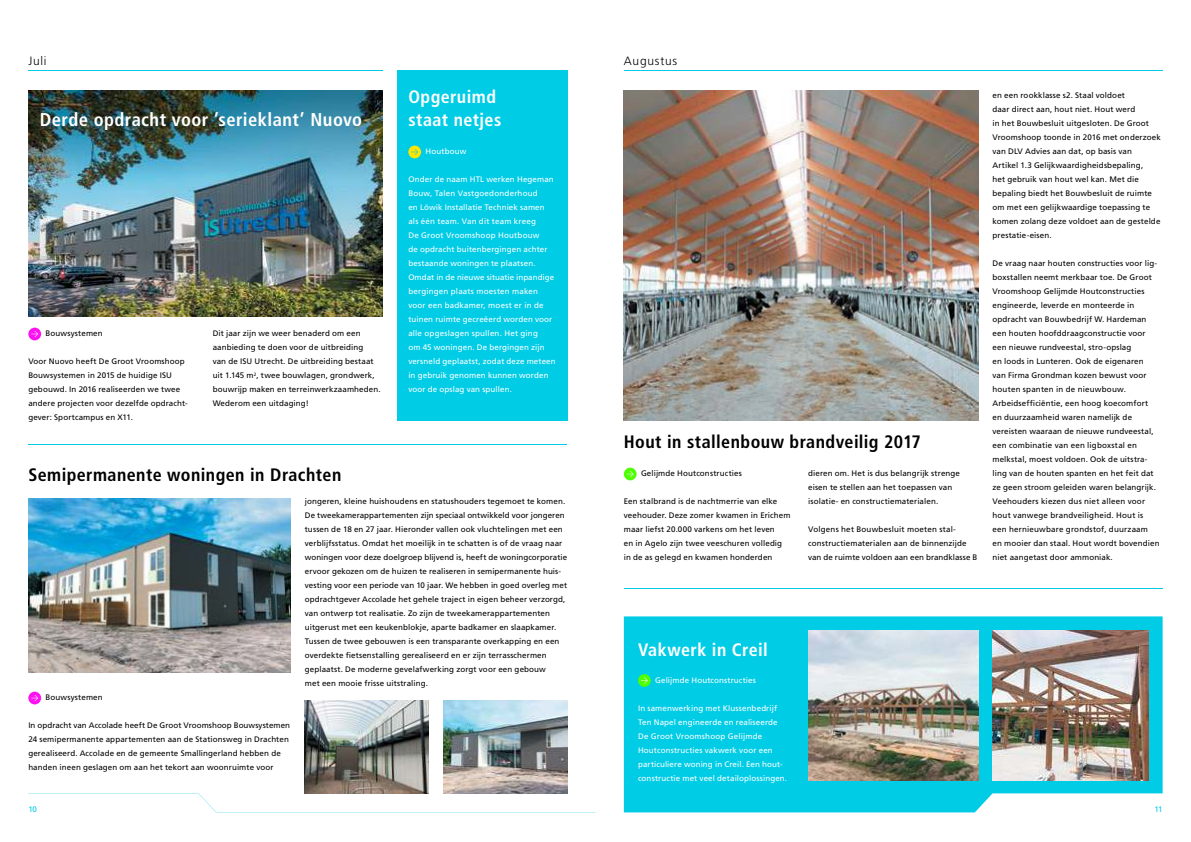
<style>
.page{position:relative;width:1191px;height:842px;background:#fff}
.page>*{position:absolute;margin:0;border:0;box-sizing:border-box;transform-origin:0 0}
.t1{font:700 condensed 18.5px "Frutiger LT Std";letter-spacing:.025em;color:#fff}
.t2{font:700 condensed 18px "Frutiger LT Std";letter-spacing:.025em;color:#000}
.t3{font:700 condensed 18px/23px "Frutiger LT Std";letter-spacing:.025em;color:#fff}
.t4{font:300 12px "Frutiger LT Std";letter-spacing:.06em;color:#000}
.t5{font:8px/14px "Frutiger LT Std";letter-spacing:.01em;color:#000}
.t6{font:8px/14px "Frutiger LT Std";letter-spacing:.015em;color:#fff}
.t7{font:8px "Frutiger LT Std";color:#00cce6}
</style>
<div class="page">
<svg style="left:624px;top:616px;width:538px;height:196px;fill:#00cce6"></svg>
<img style="left:624px;top:91px;width:354px;height:329px">
<img style="left:28px;top:499px;width:263px;height:173px">
<img style="left:305px;top:700px;width:124px;height:93px">
<img style="left:443px;top:700px;width:124px;height:93px">
<div style="left:28px;top:692px;width:13px;height:12px;background:#ff12f2;border-radius:50%"></div>
<svg style="left:31px;top:695px;width:7px;height:6px"></svg>
<div style="left:638px;top:674px;width:13px;height:13px;background:#4fff05;border-radius:50%"></div>
<svg style="left:641px;top:677px;width:7px;height:6px"></svg>
<div style="left:624px;top:468px;width:12px;height:12px;background:#4fff05;border-radius:50%"></div>
<svg style="left:627px;top:471px;width:6px;height:6px"></svg>
<hr style="left:624px;top:70px;width:538px;height:1px;background:#00cce6">
<hr style="left:28px;top:70px;width:355px;height:1px;background:#00cce6">
<div style="left:28px;top:328px;width:13px;height:12px;background:#ff12f2;border-radius:50%"></div>
<svg style="left:31px;top:331px;width:7px;height:6px"></svg>
<hr style="left:28px;top:445px;width:539px;height:1px;background:#00cce6">
<hr style="left:624px;top:588px;width:538px;height:1px;background:#00cce6">
<div style="left:397px;top:70px;width:170px;height:350px;background:#00cce6"></div>
<div style="left:408px;top:146px;width:13px;height:12px;background:#ffe600;border-radius:50%"></div>
<svg style="left:411px;top:149px;width:7px;height:6px"></svg>
<img style="left:28px;top:91px;width:355px;height:226px">
<img style="left:808px;top:630px;width:170px;height:151px">
<img style="left:992px;top:630px;width:156px;height:151px">
<svg style="left:28px;top:793px;width:540px;height:19px"></svg>
<h3 class="t4" style="left:28px;top:56px;width:20px">Juli</h3>
<h3 class="t4" style="left:624px;top:56px;width:55px">Augustus</h3>
<h1 class="t1" style="left:40px;top:112px;width:324px">Derde opdracht voor ’serieklant’ Nuovo</h1>
<p class="t5" style="left:46px;top:327px;width:59px">Bouwsystemen</p>
<p class="t5" style="left:28px;top:355px;width:161px">Voor Nuovo heeft De Groot Vroomshoop Bouwsystemen in 2015 de huidige ISU gebouwd. In 2016 realiseerden we twee andere projecten voor dezelfde opdracht&shy;gever: Sportcampus en X11.</p>
<p class="t5" style="left:213px;top:327px;width:169px">Dit jaar zijn we weer benaderd om een aanbieding te doen voor de uitbreiding<br>van de ISU Utrecht. De uitbreiding bestaat uit 1.145 m<sup>2</sup>, twee bouwlagen, grondwerk, bouwrijp maken en terreinwerkzaamheden.<br>Wederom een uitdaging!</p>
<h2 class="t2" style="left:28px;top:468px;width:314px">Semipermanente woningen in Drachten</h2>
<h2 class="t3" style="left:408px;top:86px;width:94px">Opgeruimd staat netjes</h2>
<p class="t6" style="left:425px;top:145px;width:42px">Houtbouw</p>
<p class="t6" style="left:408px;top:173px;width:149px">Onder de naam HTL werken Hegeman Bouw, Talen Vastgoedonderhoud<br>en Löwik Installatie Techniek samen als één team. Van dit team kreeg<br>De Groot Vroomshoop Houtbouw<br>de opdracht buitenbergingen achter bestaande woningen te plaatsen.<br>Omdat in de nieuwe situatie inpandige bergingen plaats moesten maken voor een badkamer, moest er in de tuinen ruimte gecreëerd worden voor alle opgeslagen spullen. Het ging<br>om 45 woningen. De bergingen zijn versneld geplaatst, zodat deze meteen in gebruik genomen kunnen worden voor de opslag van spullen.</p>
<p class="t5" style="left:46px;top:691px;width:59px">Bouwsystemen</p>
<p class="t5" style="left:28px;top:719px;width:263px">In opdracht van Accolade heeft De Groot Vroomshoop Bouwsystemen 24 semi permanente appartementen aan de Stationsweg in Drachten gerealiseerd. Accolade en de gemeente Smallingerland hebben de handen ineen geslagen om aan het tekort aan woonruimte voor</p>
<p class="t5" style="left:305px;top:495px;width:264px">jongeren, kleine huishoudens en statushouders tegemoet te komen.<br>De tweekamer appartementen zijn speciaal ontwikkeld voor jongeren tussen de 18 en 27 jaar. Hieronder vallen ook vluchtelingen met een verblijfsstatus. Omdat het moeilijk in te schatten is of de vraag naar woningen voor deze doelgroep blijvend is, heeft de woningcorporatie ervoor gekozen om de huizen te realiseren in semipermanente huis&shy;vesting voor een periode van 10 jaar. We hebben in goed overleg met opdrachtgever Accolade het gehele traject in eigen beheer verzorgd, van ontwerp tot realisatie. Zo zijn de tweekamer appartementen uitgerust met een keukenblokje, aparte badkamer en slaapkamer.<br>Tussen de twee gebouwen is een transparante overkapping en een overdekte fietsenstalling gerealiseerd en er zijn terrasschermen geplaatst. De moderne gevelafwerking zorgt voor een gebouw<br>met een mooie frisse uitstraling.</p>
<h2 class="t2" style="left:624px;top:435px;width:299px">Hout in stallenbouw brandveilig 2017</h2>
<p class="t5" style="left:641px;top:467px;width:102px">Gelijmde Houtconstructies</p>
<p class="t5" style="left:624px;top:495px;width:168px">Een stalbrand is de nachtmerrie van elke veehouder. Deze zomer kwamen in Erichem maar liefst 20.000 varkens om het leven<br>en in Agelo zijn twee veeschuren volledig in de as gelegd en kwamen honderden</p>
<p class="t5" style="left:808px;top:467px;width:153px">dieren om. Het is dus belangrijk strenge eisen te stellen aan het toepassen van isolatie- en constructiematerialen.</p>
<p class="t5" style="left:808px;top:523px;width:171px">Volgens het Bouwbesluit moeten stal&shy;constructiematerialen aan de binnenzijde van de ruimte voldoen aan een brandklasse B</p>
<h2 class="t3" style="left:638px;top:639px;width:131px">Vakwerk in Creil</h2>
<p class="t6" style="left:655px;top:674px;width:102px">Gelijmde Houtconstructies</p>
<p class="t6" style="left:638px;top:702px;width:151px">In samenwerking met Klussenbedrijf Ten Napel engineerde en realiseerde De Groot Vroomshoop Gelijmde<br>Hout constructies vakwerk voor een particuliere woning in Creil. Een hout&shy;constructie met veel detailoplossingen.</p>
<p class="t5" style="left:992px;top:89px;width:170px">en een rookklasse s2. Staal voldoet<br>daar direct aan, hout niet. Hout werd<br>in het Bouwbesluit uitgesloten. De Groot Vroomshoop toonde in 2016 met onderzoek van DLV Advies aan dat, op basis van<br>Artikel 1.3 Gelijkwaardigheidsbepaling,<br>het gebruik van hout wel kan. Met die bepaling biedt het Bouwbesluit de ruimte om met een gelijkwaardige toepassing te komen zolang deze voldoet aan de gestelde prestatie-eisen.</p>
<p class="t5" style="left:992px;top:257px;width:169px">De vraag naar houten constructies voor lig&shy;boxstallen neemt merkbaar toe. De Groot Vroomshoop Gelijmde Houtconstructies engineerde, leverde en monteerde in opdracht van Bouwbedrijf W. Hardeman een houten hoofddraagconstructie voor een nieuwe rundveestal, stro-opslag<br>en loods in Lunteren. Ook de eigenaren<br>van Firma Grondman kozen bewust voor houten spanten in de nieuwbouw.<br>Arbeidsefficiëntie, een hoog koecomfort en duurzaamheid waren namelijk de vereisten waaraan de nieuwe rundveestal, een combinatie van een ligboxstal en melkstal, moest voldoen. Ook de uitstra&shy;ling van de houten spanten en het feit dat ze geen stroom geleiden waren belangrijk.<br>Veehouders kiezen dus niet alleen voor hout vanwege brandveiligheid. Hout is een hernieuwbare grondstof, duurzaam<br>en mooier dan staal. Hout wordt bovendien niet aangetast door ammoniak.</p>
<p class="t7" style="left:28px;top:806px;width:10px">10</p>
<p class="t7" style="left:1154px;top:806px;width:10px">11</p>
</div>
